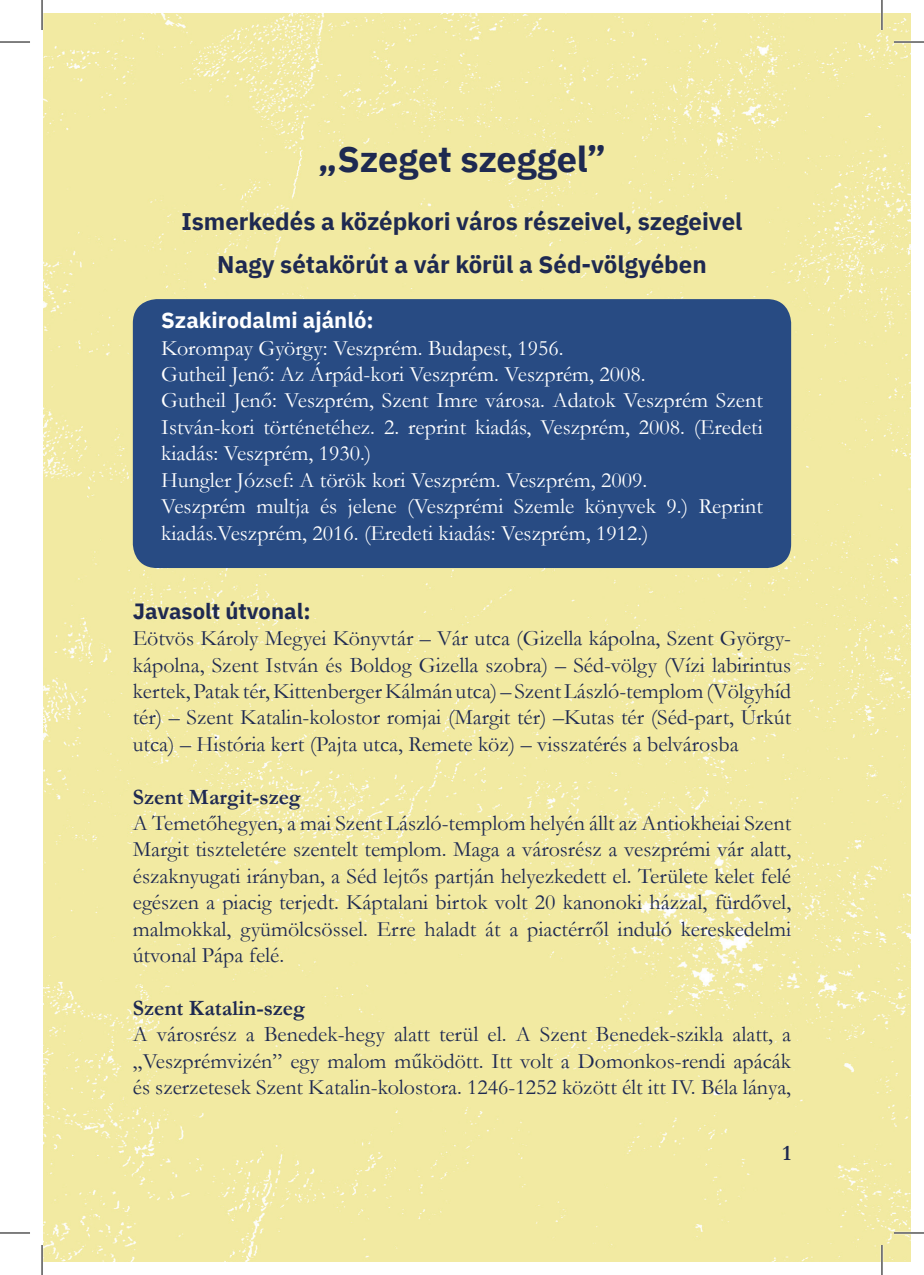
<style>
.page{position:relative;width:924px;height:1275px;background:#fff}
.page>*{position:absolute;margin:0;border:0;box-sizing:border-box;transform-origin:0 0}
.t1{font:700 36px "IBM Plex Sans";color:#1e2951}
.t2{font:700 24px "IBM Plex Sans";color:#1e2951}
.t3{font:22px/26.4px "Garamond";color:#1e2951;text-align:justify}
.t4{font:22px/26.4px "Garamond";color:#fff;text-align:justify}
.t5{font:700 22px "Garamond";color:#1e2951}
.t6{font:700 22px "IBM Plex Sans";color:#fff}
.t7{font:700 22px "IBM Plex Sans";color:#1e2951}
</style>
<div class="page">
<div style="left:43px;top:14px;width:866px;height:1247px;background:#f2eaa2"></div>
<div style="left:133px;top:299px;width:657px;height:269px;background:#284b83;border-radius:24px"></div>
<hr style="left:893px;top:41px;width:30px;height:2px;background:#fff">
<hr style="left:893px;top:1231px;width:30px;height:3px;background:#fff">
<hr style="left:880px;top:0;width:2px;height:30px;background:#fff">
<hr style="left:880px;top:1245px;width:2px;height:30px;background:#fff">
<hr style="left:0;top:42px;width:30px;height:1px;background:#000">
<hr style="left:893px;top:42px;width:30px;height:1px;background:#000">
<hr style="left:0;top:1232px;width:30px;height:1px;background:#000">
<hr style="left:893px;top:1232px;width:30px;height:1px;background:#000">
<hr style="left:42px;top:0;width:1px;height:30px;background:#000">
<hr style="left:42px;top:1245px;width:1px;height:30px;background:#000">
<hr style="left:881px;top:0;width:1px;height:30px;background:#000">
<hr style="left:881px;top:1245px;width:1px;height:30px;background:#000">
<p class="t1" style="left:318px;top:131px;width:289px">„Szeget szeggel”</p>
<p class="t2" style="left:181px;top:202px;width:562px">Ismerkedés a középkori város részeivel, szegeivel</p>
<p class="t2" style="left:217px;top:245px;width:490px">Nagy sétakörút a vár körül a Séd-völgyében</p>
<p class="t6" style="left:161px;top:303px;width:214px">Szakirodalmi ajánló:</p>
<p class="t4" style="left:161px;top:334px;width:404px">Korompay György: Veszprém. Budapest, 1956.</p>
<p class="t4" style="left:161px;top:360px;width:485px">Gutheil Jenő: Az Árpád-kori Veszprém. Veszprém, 2008.</p>
<p class="t4" style="left:161px;top:387px;width:602px">Gutheil Jenő: Veszprém, Szent Imre városa. Adatok Veszprém Szent István-kori történetéhez. 2. reprint kiadás, Veszprém, 2008. (Eredeti kiadás: Veszprém, 1930.)</p>
<p class="t4" style="left:161px;top:466px;width:487px">Hungler József: A török kori Veszprém. Veszprém, 2009.</p>
<p class="t4" style="left:161px;top:492px;width:602px">Veszprém multja és jelene (Veszprémi Szemle könyvek 9.) Reprint kiadás.Veszprém, 2016. (Eredeti kiadás: Veszprém, 1912.)</p>
<p class="t7" style="left:133px;top:593px;width:179px">Javasolt útvonal:</p>
<p class="t3" style="left:133px;top:624px;width:659px">Eötvös Károly Megyei Könyvtár – Vár utca (Gizella kápolna, Szent György&shy;kápolna, Szent István és Boldog Gizella szobra) – Séd-völgy (Vízi labirintus kertek, Patak tér, Kittenberger Kálmán utca) – Szent László-templom (Völgyhíd tér) – Szent Katalin-kolostor romjai (Margit tér) –Kutas tér (Séd-part, Úrkút utca) – História kert (Pajta utca, Remete köz) – visszatérés a belvárosba</p>
<p class="t5" style="left:133px;top:781px;width:169px">Szent Margit-szeg</p>
<p class="t3" style="left:133px;top:809px;width:659px">A Temetőhegyen, a mai Szent László-templom helyén állt az Antiokheiai Szent Margit tiszteletére szentelt templom. Maga a városrész a veszprémi vár alatt, északnyugati irányban, a Séd lejtős partján helyezkedett el. Területe kelet felé egészen a piacig terjedt. Káptalani birtok volt 20 kanonoki házzal, fürdővel, malmokkal, gyümölcsössel. Erre haladt át a piactérről induló kereskedelmi útvonal Pápa felé.</p>
<p class="t5" style="left:133px;top:993px;width:174px">Szent Katalin-szeg</p>
<p class="t3" style="left:133px;top:1020px;width:659px">A városrész a Benedek-hegy alatt terül el. A Szent Benedek-szikla alatt, a „Veszprémvizén” egy malom működött. Itt volt a Domonkos-rendi apácák és szerzetesek Szent Katalin-kolostora. 1246-1252 között élt itt IV. Béla lánya,</p>
<p class="t5" style="left:782px;top:1138px;width:10px">1</p>
</div>
